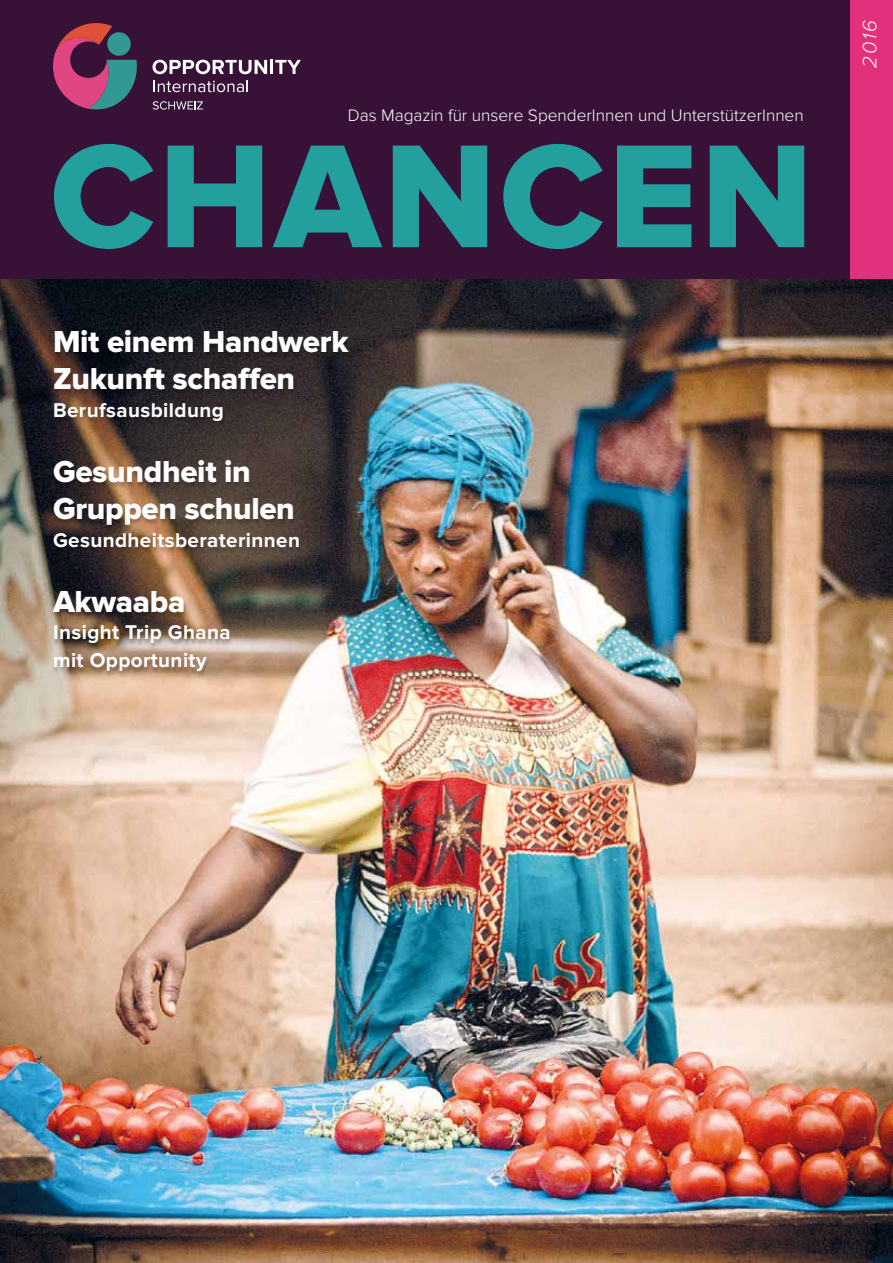
<style>
.page{position:relative;width:893px;height:1263px;background:#fff}
.page>*{position:absolute;margin:0;border:0;box-sizing:border-box;transform-origin:0 0}
.t1{font:152.25px "Proxima Nova Extrabld";letter-spacing:.02em;color:#23a09d}
.t2{font:31.35px/37px "Proxima Nova Extrabld";letter-spacing:-.01em;color:#fff}
.t3{font:700 20.7px/27.9px "Proxima Nova";letter-spacing:.02em;color:#fff}
.t4{font:italic 300 20.25px "Proxima Nova";color:#fff}
.t5{font:300 17.25px "Proxima Nova";color:#fff}
</style>
<div class="page">
<img style="left:0;top:279px;width:893px;height:984px">
<div style="left:0;top:0;width:893px;height:279px;background:#371136"></div>
<svg style="left:153px;top:101px;width:50px;height:9px"></svg>
<svg style="left:152px;top:60px;width:115px;height:14px"></svg>
<hr style="left:270px;top:60px;width:3px;height:14px;background:#fff">
<svg style="left:275px;top:60px;width:26px;height:14px"></svg>
<svg style="left:154px;top:80px;width:94px;height:12px"></svg>
<svg style="left:53px;top:23px;width:84px;height:86px"></svg>
<div style="left:107px;top:32px;width:24px;height:24px;background:#339891;border-radius:50%"></div>
<div style="left:850px;top:0;width:43px;height:279px;background:#e2307c"></div>
<div style="left:51px;top:331px;width:301px;height:347px;background:#000;opacity:.21"></div>
<p class="t5" style="left:348px;top:105px;width:457px">Das Magazin für unsere SpenderInnen und UnterstützerInnen</p>
<h1 class="t1" style="left:50px;top:127px;width:765px">CHANCEN</h1>
<h2 class="t2" style="left:53px;top:325px;width:297px">Mit einem Handwerk<br>Zukunft schaffen</h2>
<p class="t3" style="left:53px;top:397px;width:172px">Berufsausbildung</p>
<h2 class="t2" style="left:53px;top:454px;width:243px">Gesundheit in<br>Gruppen schulen</h2>
<p class="t3" style="left:53px;top:526px;width:248px">Gesundheitsberaterinnen</p>
<h2 class="t2" style="left:53px;top:584px;width:134px">Akwaaba</h2>
<p class="t3" style="left:53px;top:619px;width:179px">Insight Trip Ghana mit Opportunity</p>
<p class="t4" style="left:858px;top:68px;width:50px;rotate:-90deg">2016</p>
</div>
